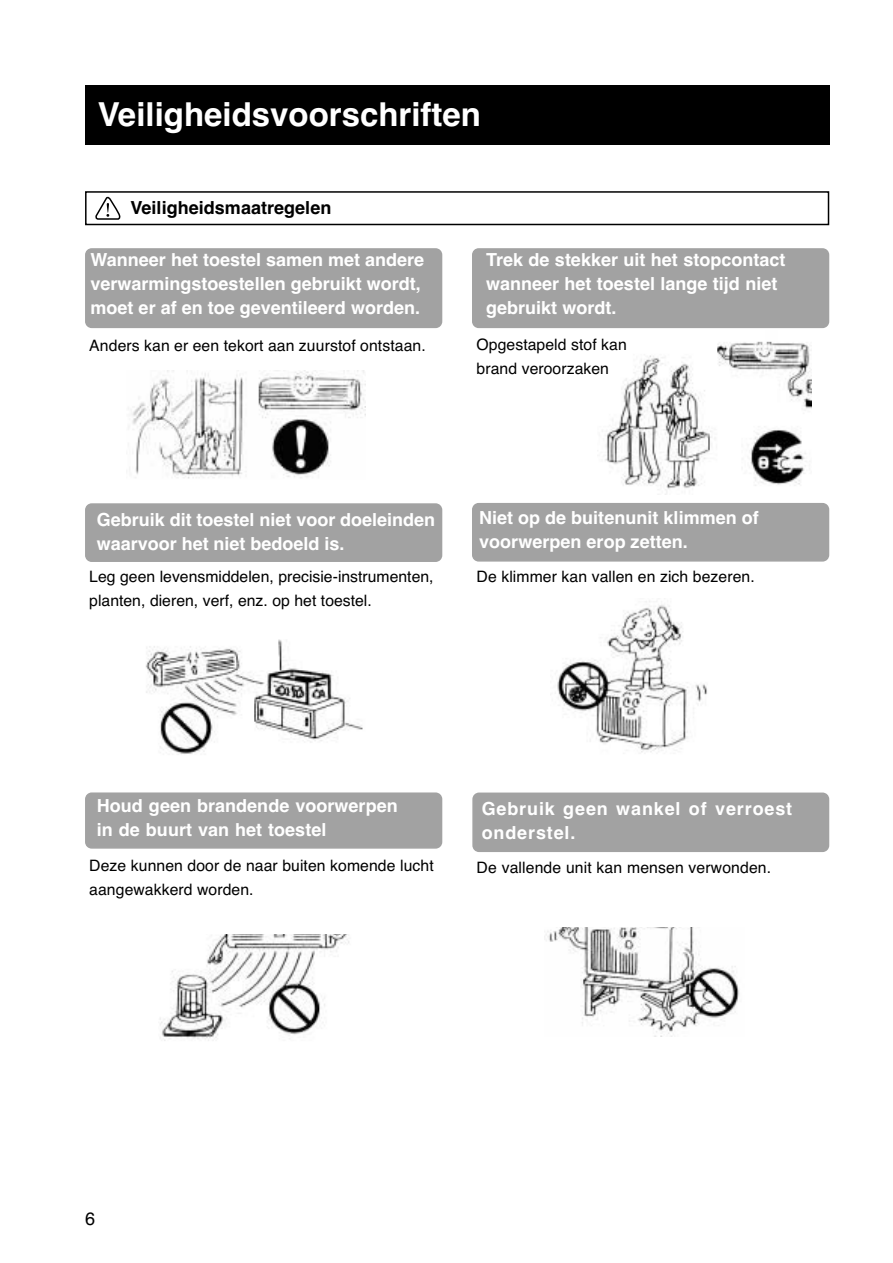
<style>
.page{position:relative;width:893px;height:1263px;background:#fff}
.page>*{position:absolute;margin:0;border:0;box-sizing:border-box;transform-origin:0 0}
.t1{font:700 33px "Helvetica";color:#fff}
.t2{font:700 18px/24px "Helvetica";color:#fff}
.t3{font:700 18px/24px "Helvetica";letter-spacing:.05em;color:#fff}
.t4{font:700 18px "Helvetica";color:#000}
.t5{font:18px "Helvetica";color:#000}
.t6{font:15.75px/24px "Helvetica";letter-spacing:.005em;color:#000}
</style>
<div class="page">
<div style="left:85px;top:85px;width:744px;height:59px;background:#000"></div>
<div style="left:85px;top:191px;width:744px;height:34px;border:2px solid #000"></div>
<div style="left:85px;top:248px;width:358px;height:81px;background:#a2a2a2"></div>
<div style="left:472px;top:248px;width:357px;height:81px;background:#a2a2a2"></div>
<img style="left:132px;top:370px;width:233px;height:109px">
<div style="left:85px;top:503px;width:358px;height:59px;background:#a2a2a2"></div>
<img style="left:145px;top:639px;width:218px;height:115px">
<img style="left:160px;top:935px;width:189px;height:106px">
<div style="left:85px;top:792px;width:358px;height:57px;background:#a2a2a2"></div>
<img style="left:605px;top:341px;width:206px;height:154px">
<div style="left:472px;top:503px;width:357px;height:59px;background:#a2a2a2"></div>
<img style="left:557px;top:601px;width:150px;height:152px">
<div style="left:472px;top:792px;width:357px;height:60px;background:#a2a2a2"></div>
<img style="left:544px;top:927px;width:196px;height:109px">
<svg style="left:95px;top:197px;width:25px;height:23px"></svg>
<h1 class="t1" style="left:98px;top:102px;width:385px">Veiligheidsvoorschriften</h1>
<p class="t4" style="left:131px;top:201px;width:202px">Veiligheidsmaatregelen</p>
<p class="t2" style="left:91px;top:250px;width:335px">Wanneer het toestel samen met andere verwarmingstoestellen gebruikt wordt, moet er af en toe geventileerd worden.</p>
<p class="t6" style="left:89px;top:335px;width:338px">Anders kan er een tekort aan zuurstof ontstaan.</p>
<p class="t2" style="left:486px;top:250px;width:301px">Trek de stekker uit het stopcontact wanneer het toestel lange tijd niet gebruikt wordt.</p>
<p class="t6" style="left:477px;top:334px;width:152px">Opgestapeld stof kan brand veroorzaken</p>
<p class="t2" style="left:97px;top:509px;width:340px">Gebruik dit toestel niet voor doeleinden waarvoor het niet bedoeld is.</p>
<p class="t6" style="left:89px;top:566px;width:346px">Leg geen levensmiddelen, precisie-instrumenten, planten, dieren, verf, enz. op het toestel.</p>
<p class="t2" style="left:479px;top:508px;width:281px">Niet op de buitenunit klimmen of voorwerpen erop zetten.</p>
<p class="t6" style="left:477px;top:566px;width:280px">De klimmer kan vallen en zich bezeren.</p>
<p class="t2" style="left:97px;top:796px;width:302px">Houd geen brandende voorwerpen in de buurt van het toestel</p>
<p class="t6" style="left:89px;top:855px;width:346px">Deze kunnen door de naar buiten komende lucht aangewakkerd worden.</p>
<p class="t3" style="left:482px;top:798px;width:312px">Gebruik geen wankel of verroest onderstel.</p>
<p class="t6" style="left:477px;top:857px;width:296px">De vallende unit kan mensen verwonden.</p>
<p class="t5" style="left:85px;top:1212px;width:12px">6</p>
</div>
